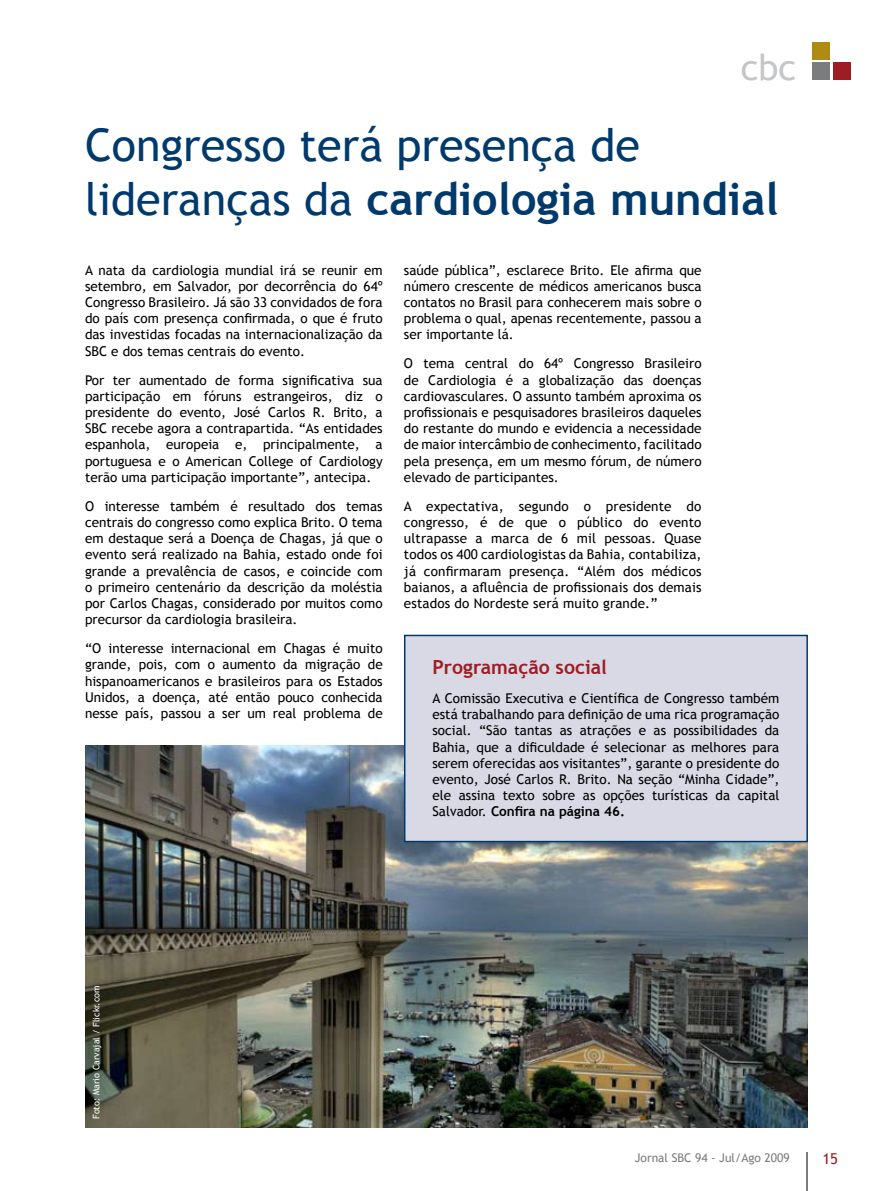
<style>
.page{position:relative;width:893px;height:1191px;background:#fff}
.page>*{position:absolute;margin:0;border:0;box-sizing:border-box;transform-origin:0 0}
.t1{font:45px/54px "Trebuchet MS";color:#003a6d}
.t2{font:36px "Trebuchet MS";color:#c5c6c8}
.t3{font:700 19.5px "Trebuchet MS";color:#9e1d24}
.t4{font:15px "Trebuchet MS";color:#9e1d24}
.t5{font:13.5px/16.2px "Trebuchet MS";color:#000;text-align:justify}
.t6{font:12px "Trebuchet MS";color:#7b7c7e}
.t7{font:9px "Trebuchet MS";color:#fff}
.s1{font-weight:700}
</style>
<div class="page">
<hr style="left:807px;top:1152px;width:1px;height:39px;background:#7b7c7e">
<div style="left:812px;top:62px;width:18px;height:18px;background:#7b7c7e"></div>
<div style="left:833px;top:62px;width:17px;height:18px;background:#9e1d24"></div>
<div style="left:812px;top:42px;width:18px;height:18px;background:#af8b13"></div>
<img style="left:85px;top:746px;width:723px;height:381px">
<div style="left:405px;top:635px;width:402px;height:206px;background:#d8d9e4"></div>
<div style="left:404px;top:634px;width:404px;height:208px;border:2px solid #003a6d"></div>
<h2 class="t2" style="left:741px;top:46px;width:57px">cbc</h2>
<h1 class="t1" style="left:85px;top:118px;width:695px">Congresso terá presença de lideranças da <span class="s1">cardiologia mundial</span></h1>
<p class="t5" style="left:85px;top:262px;width:299px">A nata da cardiologia mundial irá se reunir em setembro, em Salvador, por decorrência do 64º Congresso Brasileiro. Já são 33 convidados de fora do país com presença confirmada, o que é fruto das investidas focadas na internacionalização da SBC e dos temas centrais do evento.</p>
<p class="t5" style="left:85px;top:372px;width:299px">Por ter aumentado de forma significativa sua participação em fóruns estrangeiros, diz o presidente do evento, José Carlos R. Brito, a SBC recebe agora a contrapartida. “As entidades espanhola, europeia e, principalmente, a portuguesa e o American College of Cardiology terão uma participação importante”, antecipa.</p>
<p class="t5" style="left:85px;top:498px;width:299px">O interesse também é resultado dos temas centrais do congresso como explica Brito. O tema em destaque será a Doença de Chagas, já que o evento será realizado na Bahia, estado onde foi grande a prevalência de casos, e coincide com o primeiro centenário da descrição da moléstia por Carlos Chagas, considerado por muitos como precursor da cardiologia brasileira.</p>
<p class="t5" style="left:85px;top:640px;width:299px">“O interesse internacional em Chagas é muito grande, pois, com o aumento da migração de hispanoamericanos e brasileiros para os Estados Unidos, a doença, até então pouco conhecida nesse país, passou a ser um real problema de</p>
<p class="t5" style="left:404px;top:262px;width:299px">saúde pública”, esclarece Brito. Ele afirma que número crescente de médicos americanos busca contatos no Brasil para conhecerem mais sobre o problema o qual, apenas recentemente, passou a ser importante lá.</p>
<p class="t5" style="left:404px;top:356px;width:299px">O tema central do 64º Congresso Brasileiro de Cardiologia é a globalização das doenças cardiovasculares. O assunto também aproxima os profissionais e pesquisadores brasileiros daqueles do restante do mundo e evidencia a necessidade de maior intercâmbio de conhecimento, facilitado pela presença, em um mesmo fórum, de número elevado de participantes.</p>
<p class="t5" style="left:404px;top:498px;width:299px">A expectativa, segundo o presidente do congresso, é de que o público do evento ultrapasse a marca de 6 mil pessoas. Quase todos os 400 cardiologistas da Bahia, contabiliza, já confirmaram presença. “Além dos médicos baianos, a afluência de profissionais dos demais estados do Nordeste será muito grande.”</p>
<h3 class="t3" style="left:432px;top:655px;width:176px">Programação social</h3>
<p class="t5" style="left:432px;top:690px;width:348px">A Comissão Executiva e Científica de Congresso também está trabalhando para definição de uma rica programação social. “São tantas as atrações e as possibilidades da Bahia, que a dificuldade é selecionar as melhores para serem oferecidas aos visitantes”, garante o presidente do evento, José Carlos R. Brito. Na seção “Minha Cidade”, ele assina texto sobre as opções turísticas da capital Salvador. <span class="s1">Confira na página 46.</span></p>
<p class="t7" style="left:91px;top:1119px;width:135px;rotate:-90deg">Foto: Mario Carvajal / Flickr.com</p>
<p class="t6" style="left:635px;top:1150px;width:156px">Jornal SBC 94 - Jul/Ago 2009</p>
<p class="t4" style="left:822px;top:1149px;width:17px">15</p>
</div>
